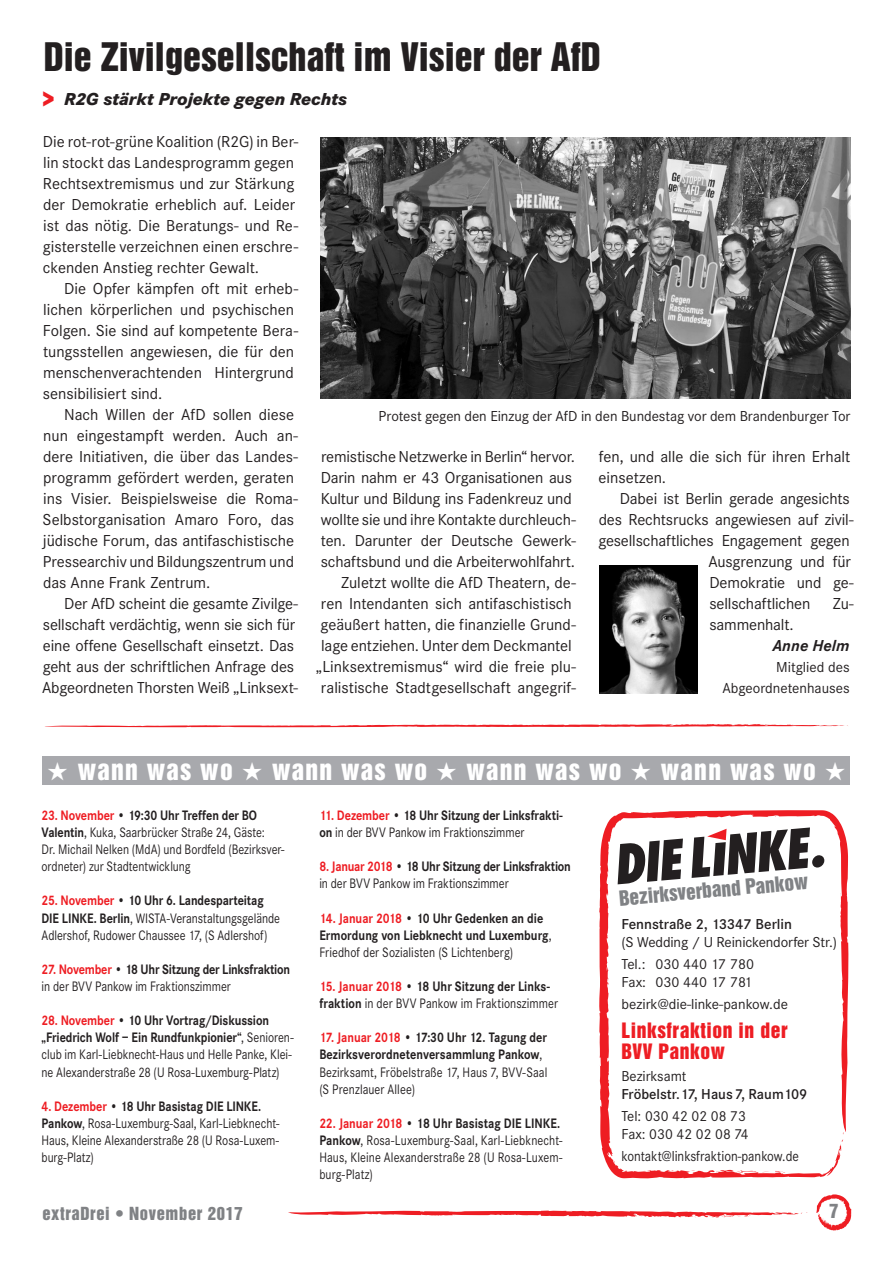
<style>
.page{position:relative;width:893px;height:1263px;background:#fff}
.page>*{position:absolute;margin:0;border:0;box-sizing:border-box;transform-origin:0 0}
.t1{font:36px "Helvetica Inserat LT Std";color:#231f20}
.t2{font:25.5px "Helvetica Inserat LT Std";letter-spacing:.05em;color:#fff}
.t3{font:19.35px/20.9px "Helvetica Inserat LT Std";letter-spacing:.03em;color:#ee1d23}
.t4{font:19.2px "Helvetica Inserat LT Std";color:#808285}
.t5{font:italic 800 18px "Corporate S";color:#231f20}
.t6{font:18px "Helvetica Inserat LT Std";color:#808285}
.t7{font:16.5px/21px "Corporate S";letter-spacing:-.005em;color:#231f20}
.t8{font:16.5px "Helvetica Inserat LT Std";letter-spacing:.04em;color:#808285}
.t9{font:italic 700 16.5px "Corporate S";color:#231f20}
.t10{font:15px/22.2px "Corporate S";color:#231f20}
.t11{font:600 15px "Corporate S";color:#231f20}
.t12{font:15px "Corporate S";color:#231f20;scale:.89 1}
.t13{font:14.25px/17.1px "Corporate S";color:#231f20;scale:.85 1}
.t14{font:700 14.25px/17.1px "Corporate S";color:#231f20;scale:.85 1}
.s1{font-style:normal;font-size:24px;color:#ee1d23}
.s2{font-weight:700;color:#ee1d23}
.s3{font-weight:700}
.s4{color:#ee1d23}
.s5{font-weight:400}
</style>
<div class="page">
<svg style="left:816px;top:1194px;width:35px;height:36px"></svg>
<svg style="left:288px;top:1210px;width:520px;height:8px"></svg>
<img style="left:320px;top:138px;width:530px;height:260px">
<svg style="left:45px;top:724px;width:803px;height:3px"></svg>
<div style="left:43px;top:756px;width:807px;height:28px;background:#a8a9ad"></div>
<img style="left:599px;top:565px;width:98px;height:128px">
<svg style="left:599px;top:810px;width:249px;height:369px"></svg>
<svg style="left:842px;top:1131px;width:2px;height:12px"></svg>
<svg style="left:736px;top:1170px;width:6px;height:2px"></svg>
<svg style="left:608px;top:816px;width:227px;height:85px"></svg>
<h1 class="t1" style="left:44px;top:35px;width:558px">Die Zivilgesellschaft im Visier der AfD</h1>
<p class="t5" style="left:42px;top:88px;width:306px"><span class="s1">&gt;</span> R2G stärkt Projekte gegen Rechts</p>
<p class="t7" style="left:43px;top:131px;width:257px">Die rot-rot-grüne Koalition (R2G) in Ber&shy;lin stockt das Landesprogramm gegen Rechtsextremismus und zur Stärkung der Demokratie erheblich auf. Leider ist das nötig. Die Beratungs- und Re&shy;gisterstelle verzeichnen einen erschre&shy;ckenden Anstieg rechter Gewalt.</p>
<p class="t7" style="left:43px;top:278px;width:257px;text-indent:21px">Die Opfer kämpfen oft mit erheb&shy;lichen körperlichen und psychischen Folgen. Sie sind auf kompetente Bera&shy;tungsstellen angewiesen, die für den menschenverachtenden Hintergrund sensibilisiert sind.</p>
<p class="t7" style="left:43px;top:404px;width:257px;text-indent:22px">Nach Willen der AfD sollen diese nun eingestampft werden. Auch an&shy;dere Initiativen, die über das Landes&shy;programm gefördert werden, geraten ins Visier. Beispielsweise die Roma-Selbstorganisation Amaro Foro, das jüdische Forum, das antifaschistische Pressearchiv und Bildungszentrum und das Anne Frank Zentrum.</p>
<p class="t7" style="left:42px;top:593px;width:258px;text-indent:22px">Der AfD scheint die gesamte Zivilge&shy;sellschaft verdächtig, wenn sie sich für eine offene Gesellschaft einsetzt. Das geht aus der schriftlichen Anfrage des Abgeordneten Thorsten Weiß „Linksext-</p>
<p class="t10" style="left:379px;top:405px;width:473px">Protest gegen den Einzug der AfD in den Bundestag vor dem Brandenburger Tor</p>
<p class="t7" style="left:316px;top:446px;width:262px;text-align:right">remistische Netzwerke in Berlin“ hervor.<br>Darin nahm er 43 Organisationen aus Kultur und Bildung ins Fadenkreuz und wollte sie und ihre Kontakte durchleuch&shy;ten. Darunter der Deutsche Gewerk&shy;schaftsbund und die Arbeiterwohlfahrt.<br>Zuletzt wollte die AfD Theatern, de&shy;ren Intendanten sich antifaschistisch geäußert hatten, die finanzielle Grund&shy;lage entziehen. Unter dem Deckmantel „Linksextremismus“ wird die freie plu&shy;ralistische Stadtgesellschaft angegrif-</p>
<p class="t7" style="left:598px;top:446px;width:253px">fen, und alle die sich für ihren Erhalt einsetzen.</p>
<p class="t7" style="left:620px;top:488px;width:231px">Dabei ist Berlin gerade angesichts</p>
<p class="t7" style="left:599px;top:509px;width:257px">des Rechtsrucks angewiesen auf zivil-</p>
<p class="t7" style="left:598px;top:530px;width:253px">gesellschaftliches Engagement gegen</p>
<p class="t7" style="left:708px;top:551px;width:144px">Ausgrenzung und für</p>
<p class="t7" style="left:709px;top:572px;width:146px">Demokratie und ge-</p>
<p class="t7" style="left:709px;top:593px;width:102px">sellschaftlichen</p>
<p class="t7" style="left:833px;top:593px;width:22px">Zu-</p>
<p class="t7" style="left:709px;top:614px;width:86px">sammenhalt.</p>
<p class="t9" style="left:773px;top:636px;width:78px">Anne Helm</p>
<p class="t10" style="left:722px;top:657px;width:129px;line-height:21px;text-align:right">Mitglied des<br>Abgeordnetenhauses</p>
<h2 class="t2" style="left:47px;top:755px;width:800px">★ wann was wo ★ wann was wo ★ wann was wo ★ wann was wo ★</h2>
<p class="t13" style="left:42px;top:807px;width:287px"><span class="s2">23. November</span> <span class="s3">• 19:30 Uhr Treffen der BO Valentin</span>, Kuka, Saarbrücker Straße 24, Gäste:<br>Dr. Michail Nelken (MdA) und Bordfeld (Bezirksver&shy;ordneter) zur Stadtentwicklung</p>
<p class="t13" style="left:42px;top:892px;width:282px"><span class="s2">25. November</span> <span class="s3">• 10 Uhr 6. Landesparteitag<br>DIE LINKE. Berlin</span>, WISTA-Veranstaltungsgelände<br>Adlershof, Rudower Chaussee 17, (S Adlershof)</p>
<p class="t13" style="left:42px;top:961px;width:294px"><span class="s2">27. November</span> <span class="s3">• 18 Uhr Sitzung der Linksfraktion </span>in der BVV Pankow im Fraktionszimmer</p>
<p class="t13" style="left:42px;top:1012px;width:298px"><span class="s2">28. November</span> <span class="s3">• 10 Uhr Vortrag/Diskussion „Friedrich Wolf – Ein Rundfunkpionier“</span>, Senioren&shy;club im Karl-Liebknecht-Haus und Helle Panke, Klei&shy;ne Alexanderstraße 28 (U Rosa-Luxemburg-Platz)</p>
<p class="t13" style="left:42px;top:1098px;width:281px"><span class="s2">4. Dezember</span> <span class="s3">• 18 Uhr Basistag DIE LINKE.<br>Pankow</span>, Rosa-Luxemburg-Saal, Karl-Liebknecht-Haus, Kleine Alexanderstraße 28 (U Rosa-Luxem&shy;burg-Platz)</p>
<p class="t13" style="left:319px;top:807px;width:288px"><span class="s2">11. Dezember</span> <span class="s3">• 18 Uhr Sitzung der Linksfrakti&shy;on</span> in der BVV Pankow im Fraktionszimmer</p>
<p class="t13" style="left:319px;top:858px;width:297px"><span class="s2">8. Januar 2018</span> <span class="s3">• 18 Uhr Sitzung der Linksfraktion </span>in der BVV Pankow im Fraktionszimmer</p>
<p class="t14" style="left:319px;top:909px;width:275px"><span class="s4">14. Januar 2018</span> • 10 Uhr Gedenken an die<br>Ermordung von Liebknecht und Luxemburg<span class="s5">,<br>Friedhof der Sozialisten (S Lichtenberg)</span></p>
<p class="t13" style="left:319px;top:978px;width:282px"><span class="s2">15. Januar 2018</span> <span class="s3">• 18 Uhr Sitzung der Links&shy;fraktion</span> in der BVV Pankow im Fraktionszimmer</p>
<p class="t13" style="left:319px;top:1029px;width:270px"><span class="s2">17. Januar 2018</span> <span class="s3">• 17:30 Uhr 12. Tagung der Bezirksverordnetenversammlung Pankow</span>, Bezirksamt, Fröbelstraße 17, Haus 7, BVV-Saal (S Prenzlauer Allee)</p>
<p class="t13" style="left:319px;top:1115px;width:288px"><span class="s2">22. Januar 2018</span> <span class="s3">• 18 Uhr Basistag DIE LINKE.<br>Pankow</span>, Rosa-Luxemburg-Saal, Karl-Liebknecht-Haus, Kleine Alexanderstraße 28 (U Rosa-Luxem&shy;burg-Platz)</p>
<p class="t4" style="left:618px;top:886px;width:191px;rotate:-5deg">Bezirksverband Pankow</p>
<p class="t11" style="left:621px;top:915px;width:172px">Fennstraße 2, 13347 Berlin</p>
<p class="t10" style="left:621px;top:931px;width:217px">(S Wedding / U Reinickendorfer Str.)<br>Tel.: 030 440 17 780</p>
<p class="t10" style="left:621px;top:971px;width:168px">Fax: 030 440 17 781 bezirk@die-linke-pankow.de</p>
<p class="t3" style="left:621px;top:1020px;width:168px">Linksfraktion in der<br>BVV Pankow</p>
<p class="t10" style="left:621px;top:1065px;width:67px">Bezirksamt</p>
<p class="t11" style="left:621px;top:1085px;width:187px">Fröbelstr. 17, Haus 7, Raum109</p>
<p class="t10" style="left:621px;top:1107px;width:129px;line-height:18px">Tel: 030 42 02 08 73<br>Fax: 030 42 02 08 74</p>
<p class="t12" style="left:621px;top:1147px;width:201px">kontakt@linksfraktion-pankow.de</p>
<p class="t8" style="left:43px;top:1203px;width:202px">extraDrei • November 2017</p>
<p class="t6" style="left:830px;top:1200px;width:10px">7</p>
</div>
